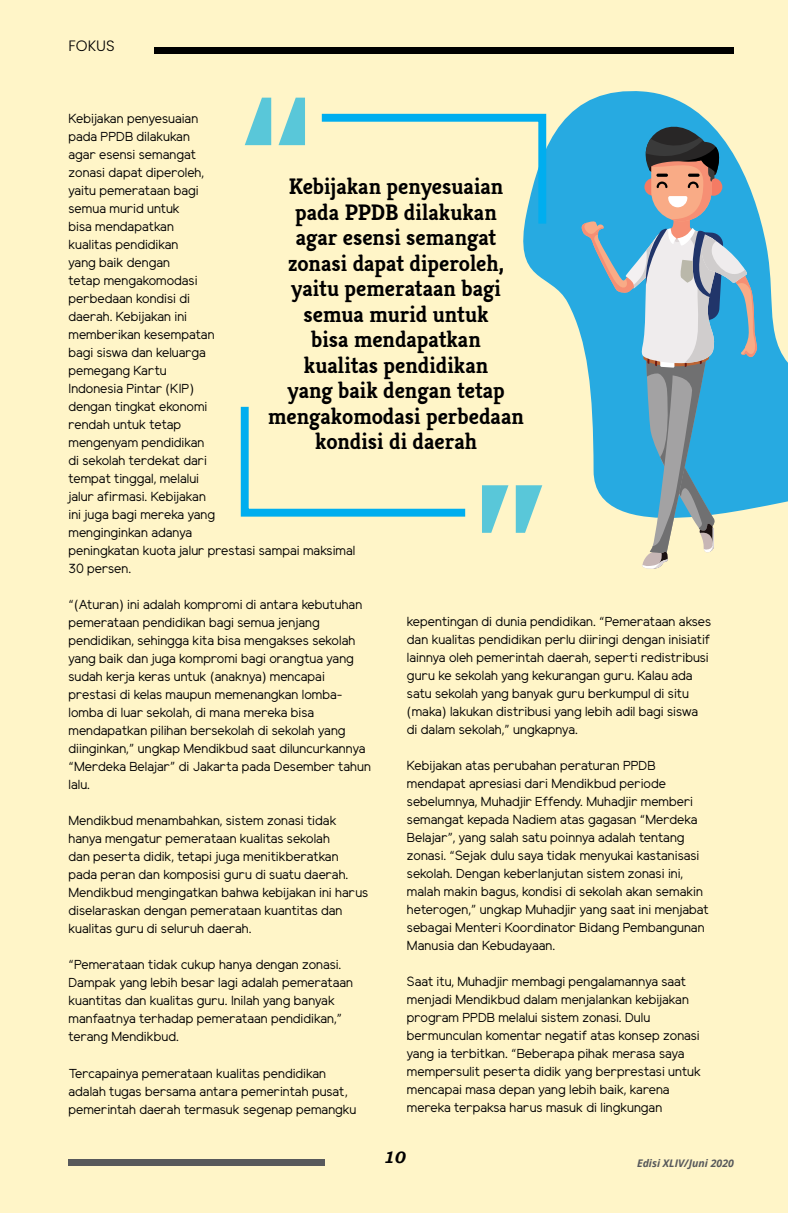
<style>
.page{position:relative;width:788px;height:1213px;background:#fff}
.page>*{position:absolute;margin:0;border:0;box-sizing:border-box;transform-origin:0 0}
.t1{font:700 22.5px/25.5px "Kreon";color:#000;text-align:center}
.t2{font:italic 700 16.5px "Bookman Old Style";color:#000}
.t3{font:300 15px "Poppins";color:#000}
.t4{font:13.05px/18px "Elliot Sans";color:#000}
.t5{font:italic 700 10.5px "Open Sans";color:#58595b}
</style>
<div class="page">
<div style="left:0;top:0;width:787px;height:1212px;background:#fff5c8"></div>
<svg style="left:515px;top:91px;width:272px;height:442px"></svg>
<svg style="left:579px;top:108px;width:177px;height:461px"></svg>
<svg style="left:278px;top:98px;width:27px;height:47px"></svg>
<svg style="left:244px;top:98px;width:27px;height:47px"></svg>
<svg style="left:482px;top:485px;width:26px;height:47px"></svg>
<svg style="left:515px;top:485px;width:27px;height:47px"></svg>
<svg style="left:321px;top:110px;width:229px;height:121px"></svg>
<svg style="left:240px;top:406px;width:226px;height:111px"></svg>
<div style="left:154px;top:48px;width:579px;height:6px;background:#000"></div>
<div style="left:68px;top:1158px;width:256px;height:6px;background:#58595b"></div>
<p class="t3" style="left:68px;top:37px;width:48px">FOKUS</p>
<p class="t4" style="left:68px;top:111px;width:288px">Kebijakan penyesuaian<br>pada PPDB dilakukan<br>agar esensi semangat<br>zonasi dapat diperoleh,<br>yaitu pemerataan bagi<br>semua murid untuk<br>bisa mendapatkan<br>kualitas pendidikan<br>yang baik dengan<br>tetap mengakomodasi<br>perbedaan kondisi di<br>daerah. Kebijakan ini<br>memberikan kesempatan<br>bagi siswa dan keluarga<br>pemegang Kartu<br>Indonesia Pintar (KIP)<br>dengan tingkat ekonomi<br>rendah untuk tetap<br>mengenyam pendidikan<br>di sekolah terdekat dari<br>tempat tinggal, melalui<br>jalur afirmasi. Kebijakan<br>ini juga bagi mereka yang<br>menginginkan adanya<br>peningkatan kuota jalur prestasi sampai maksimal<br>30 persen.</p>
<p class="t4" style="left:68px;top:597px;width:304px">“(Aturan) ini adalah kompromi di antara kebutuhan pemerataan pendidikan bagi semua jenjang pendidikan, sehingga kita bisa mengakses sekolah yang baik dan juga kompromi bagi orangtua yang sudah kerja keras untuk (anaknya) mencapai prestasi di kelas maupun memenangkan lomba&shy;lomba di luar sekolah, di mana mereka bisa mendapatkan pilihan bersekolah di sekolah yang diinginkan,” ungkap Mendikbud saat diluncurkannya “Merdeka Belajar” di Jakarta pada Desember tahun lalu.</p>
<p class="t4" style="left:68px;top:813px;width:301px">Mendikbud menambahkan, sistem zonasi tidak hanya mengatur pemerataan kualitas sekolah<br>dan peserta didik, tetapi juga menitikberatkan pada peran dan komposisi guru di suatu daerah.<br>Mendikbud mengingatkan bahwa kebijakan ini harus diselaraskan dengan pemerataan kuantitas dan kualitas guru di seluruh daerah.</p>
<p class="t4" style="left:68px;top:957px;width:286px">“Pemerataan tidak cukup hanya dengan zonasi.<br>Dampak yang lebih besar lagi adalah pemerataan kuantitas dan kualitas guru. Inilah yang banyak manfaatnya terhadap pemerataan pendidikan,” terang Mendikbud.</p>
<p class="t4" style="left:68px;top:1065px;width:289px">Tercapainya pemerataan kualitas pendidikan adalah tugas bersama antara pemerintah pusat, pemerintah daerah termasuk segenap pemangku</p>
<h1 class="t1" style="left:268px;top:174px;width:257px">Kebijakan penyesuaian pada PPDB dilakukan<br>agar esensi semangat zonasi dapat diperoleh, yaitu pemerataan bagi semua murid untuk<br>bisa mendapatkan<br>kualitas pendidikan<br>yang baik dengan tetap mengakomodasi perbedaan kondisi di daerah</h1>
<p class="t4" style="left:406px;top:613px;width:305px">kepentingan di dunia pendidikan. “Pemerataan akses dan kualitas pendidikan perlu diiringi dengan inisiatif lainnya oleh pemerintah daerah, seperti redistribusi guru ke sekolah yang kekurangan guru. Kalau ada satu sekolah yang banyak guru berkumpul di situ (maka) lakukan distribusi yang lebih adil bagi siswa di dalam sekolah,” ungkapnya.</p>
<p class="t4" style="left:406px;top:757px;width:303px">Kebijakan atas perubahan peraturan PPDB mendapat apresiasi dari Mendikbud periode sebelumnya, Muhadjir Effendy. Muhadjir memberi semangat kepada Nadiem atas gagasan “Merdeka Belajar”, yang salah satu poinnya adalah tentang zonasi. “Sejak dulu saya tidak menyukai kastanisasi sekolah. Dengan keberlanjutan sistem zonasi ini, malah makin bagus, kondisi di sekolah akan semakin heterogen,” ungkap Muhadjir yang saat ini menjabat sebagai Menteri Koordinator Bidang Pembangunan Manusia dan Kebudayaan.</p>
<p class="t4" style="left:406px;top:973px;width:295px">Saat itu, Muhadjir membagi pengalamannya saat menjadi Mendikbud dalam menjalankan kebijakan program PPDB melalui sistem zonasi. Dulu bermunculan komentar negatif atas konsep zonasi yang ia terbitkan. “Beberapa pihak merasa saya mempersulit peserta didik yang berprestasi untuk mencapai masa depan yang lebih baik, karena mereka terpaksa harus masuk di lingkungan</p>
<p class="t2" style="left:382px;top:1145px;width:24px">10</p>
<p class="t5" style="left:636px;top:1155px;width:98px">Edisi XLIV/Juni 2020</p>
</div>
